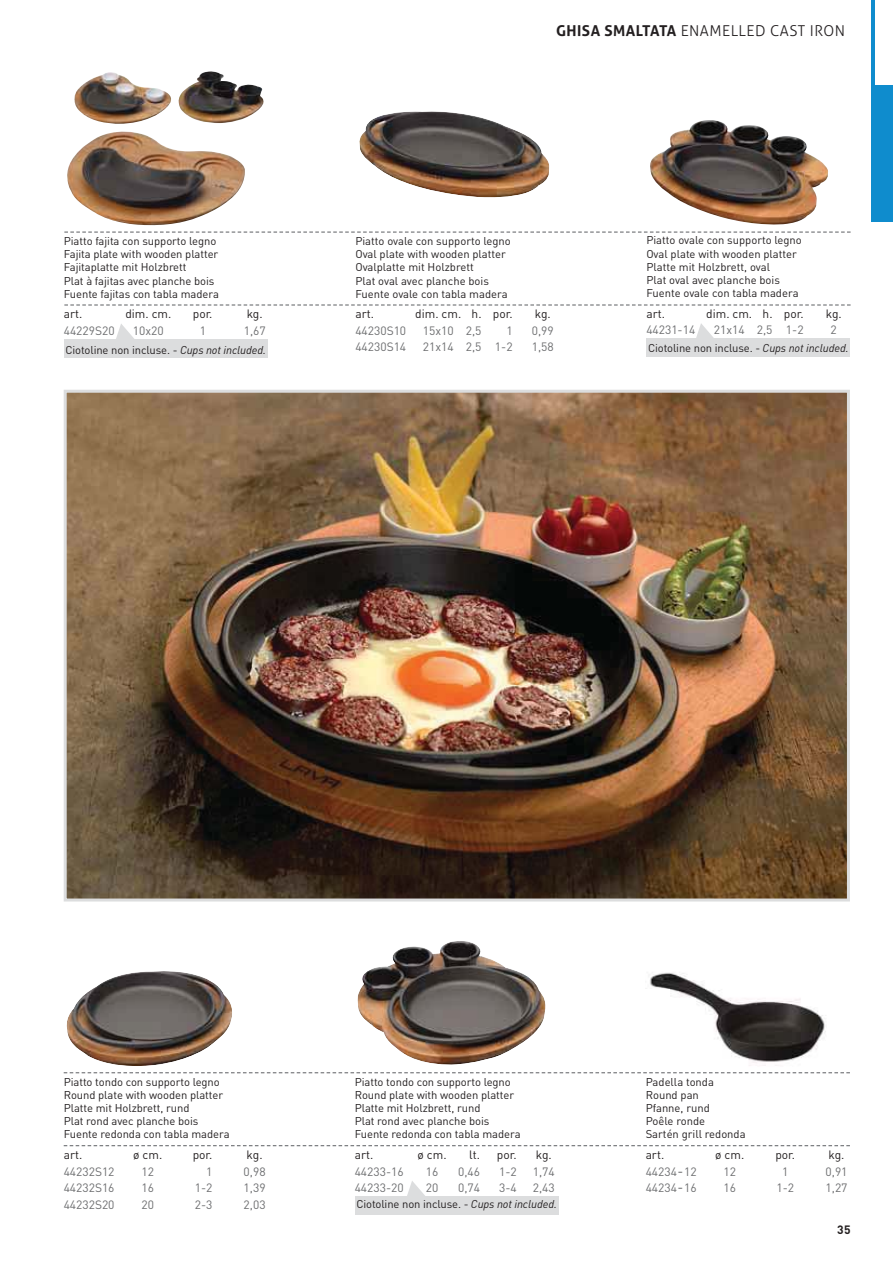
<style>
.page{position:relative;width:893px;height:1263px;background:#fff}
.page>*{position:absolute;margin:0;border:0;box-sizing:border-box;transform-origin:0 0}
.t1{font:300 15px "Aller";letter-spacing:.03em;color:#231f20}
.t2{font:12px "DIN";color:#6d6e70}
.t3{font:12px "DIN";color:#231f20}
.t4{font:700 12px "DIN";color:#231f20}
.t5{font:11.25px/13.2px "DIN";letter-spacing:-.005em;color:#231f20}
.s1{font-weight:700}
.s2{font-style:italic}
.s3{font-family:"Menlo"}
</style>
<div class="page">
<div style="left:871px;top:85px;width:21px;height:137px;background:#0f8ccd"></div>
<hr style="left:871px;top:0;width:4px;height:205px;background:#0f8ccd">
<img style="left:68px;top:394px;width:778px;height:504px">
<div style="left:64px;top:390px;width:786px;height:512px;border:3px solid #dcddde"></div>
<svg style="left:407px;top:1181px;width:18px;height:15px"></svg>
<div style="left:355px;top:1196px;width:204px;height:19px;background:#dcddde"></div>
<svg style="left:64px;top:1145px;width:786px;height:1px"></svg>
<svg style="left:64px;top:1072px;width:786px;height:1px"></svg>
<img style="left:650px;top:972px;width:176px;height:94px">
<img style="left:357px;top:941px;width:189px;height:124px">
<img style="left:66px;top:971px;width:166px;height:95px">
<svg style="left:116px;top:324px;width:18px;height:15px"></svg>
<div style="left:64px;top:339px;width:204px;height:18px;background:#dcddde"></div>
<svg style="left:64px;top:304px;width:786px;height:2px"></svg>
<svg style="left:64px;top:231px;width:786px;height:2px"></svg>
<img style="left:359px;top:111px;width:190px;height:87px">
<img style="left:178px;top:71px;width:86px;height:52px">
<img style="left:74px;top:72px;width:97px;height:52px">
<img style="left:67px;top:131px;width:178px;height:95px">
<svg style="left:692px;top:323px;width:31px;height:16px"></svg>
<div style="left:646px;top:339px;width:204px;height:18px;background:#dcddde"></div>
<img style="left:650px;top:120px;width:178px;height:105px">
<p class="t5" style="left:64px;top:236px;width:157px">Piatto fajita con supporto legno<br>Fajita plate with wooden platter<br>Fajitaplatte mit Holzbrett<br>Plat à fajitas avec planche bois<br>Fuente fajitas con tabla madera</p>
<h1 class="t1" style="left:556px;top:25px;width:290px"><span class="s1">GHISA SMALTATA</span> ENAMELLED CAST IRON</h1>
<p class="t5" style="left:355px;top:236px;width:157px">Piatto ovale con supporto legno<br>Oval plate with wooden platter<br>Ovalplatte mit Holzbrett<br>Plat oval avec planche bois<br>Fuente ovale con tabla madera</p>
<p class="t5" style="left:646px;top:235px;width:157px">Piatto ovale con supporto legno<br>Oval plate with wooden platter<br>Platte mit Holzbrett, oval<br>Plat oval avec planche bois<br>Fuente ovale con tabla madera</p>
<p class="t3" style="left:646px;top:309px;width:20px">art.</p>
<p class="t3" style="left:706px;top:309px;width:99px">dim. cm. h. por.</p>
<p class="t3" style="left:826px;top:309px;width:17px">kg.</p>
<p class="t2" style="left:646px;top:326px;width:50px">44231-14</p>
<p class="t2" style="left:714px;top:326px;width:91px">21x14 2,5 1-2</p>
<p class="t2" style="left:830px;top:326px;width:8px">2</p>
<p class="t3" style="left:64px;top:310px;width:20px">art.</p>
<p class="t3" style="left:125px;top:310px;width:47px">dim. cm.</p>
<p class="t3" style="left:193px;top:310px;width:21px">por.</p>
<p class="t3" style="left:247px;top:310px;width:17px">kg.</p>
<p class="t2" style="left:64px;top:326px;width:52px">44229S20</p>
<p class="t2" style="left:133px;top:326px;width:32px">10x20</p>
<p class="t2" style="left:200px;top:326px;width:8px">1</p>
<p class="t2" style="left:244px;top:326px;width:23px">1,67</p>
<p class="t3" style="left:355px;top:310px;width:20px">art.</p>
<p class="t3" style="left:415px;top:310px;width:99px">dim. cm. h. por.</p>
<p class="t3" style="left:535px;top:310px;width:17px">kg.</p>
<p class="t2" style="left:355px;top:326px;width:52px">44230S10</p>
<p class="t2" style="left:423px;top:326px;width:60px">15x10 2,5</p>
<p class="t2" style="left:506px;top:326px;width:8px">1</p>
<p class="t2" style="left:532px;top:326px;width:23px">0,99</p>
<p class="t2" style="left:355px;top:343px;width:52px">44230S14</p>
<p class="t2" style="left:423px;top:343px;width:91px">21x14 2,5 1-2</p>
<p class="t2" style="left:532px;top:343px;width:23px">1,58</p>
<p class="t5" style="left:65px;top:344px;width:202px">Ciotoline non incluse. - <span class="s2">Cups not included.</span></p>
<p class="t5" style="left:648px;top:343px;width:202px">Ciotoline non incluse. - <span class="s2">Cups not included.</span></p>
<p class="t5" style="left:64px;top:1076px;width:167px">Piatto tondo con supporto legno<br>Round plate with wooden platter<br>Platte mit Holzbrett, rund<br>Plat rond avec planche bois<br>Fuente redonda con tabla madera</p>
<p class="t3" style="left:64px;top:1150px;width:20px">art.</p>
<p class="t3" style="left:133px;top:1150px;width:30px">ø cm.</p>
<p class="t3" style="left:193px;top:1150px;width:21px">por.</p>
<p class="t3" style="left:247px;top:1150px;width:17px">kg.</p>
<p class="t2" style="left:64px;top:1167px;width:52px">44232S12</p>
<p class="t2" style="left:142px;top:1167px;width:14px">12</p>
<p class="t2" style="left:206px;top:1167px;width:8px">1</p>
<p class="t2" style="left:244px;top:1167px;width:23px">0,98</p>
<p class="t2" style="left:64px;top:1183px;width:52px">44232S16</p>
<p class="t2" style="left:142px;top:1183px;width:14px">16</p>
<p class="t2" style="left:195px;top:1183px;width:19px">1-2</p>
<p class="t2" style="left:244px;top:1183px;width:23px">1,39</p>
<p class="t2" style="left:64px;top:1200px;width:52px">44232S20</p>
<p class="t2" style="left:142px;top:1200px;width:14px">20</p>
<p class="t2" style="left:195px;top:1200px;width:19px">2-3</p>
<p class="t2" style="left:244px;top:1200px;width:23px">2,03</p>
<p class="t5" style="left:355px;top:1076px;width:167px">Piatto tondo con supporto legno<br>Round plate with wooden platter<br>Platte mit Holzbrett, rund<br>Plat rond avec planche bois<br>Fuente redonda con tabla madera</p>
<p class="t3" style="left:355px;top:1150px;width:20px">art.</p>
<p class="t3" style="left:418px;top:1150px;width:30px">ø cm.</p>
<p class="t3" style="left:469px;top:1150px;width:49px">lt. por.</p>
<p class="t3" style="left:536px;top:1150px;width:17px">kg.</p>
<p class="t2" style="left:355px;top:1167px;width:50px">44233-16</p>
<p class="t2" style="left:426px;top:1167px;width:14px">16</p>
<p class="t2" style="left:458px;top:1167px;width:23px">0,46</p>
<p class="t2" style="left:499px;top:1167px;width:19px">1-2</p>
<p class="t2" style="left:533px;top:1167px;width:23px">1,74</p>
<p class="t2" style="left:355px;top:1183px;width:50px">44233-20</p>
<p class="t2" style="left:426px;top:1183px;width:14px">20</p>
<p class="t2" style="left:458px;top:1183px;width:23px">0,74</p>
<p class="t2" style="left:499px;top:1183px;width:19px">3-4</p>
<p class="t2" style="left:533px;top:1183px;width:23px">2,43</p>
<p class="t5" style="left:356px;top:1199px;width:202px">Ciotoline non incluse. - <span class="s2">Cups not included.</span></p>
<p class="t5" style="left:646px;top:1076px;width:101px">Padella tonda<br>Round pan<br>Pfanne, rund<br>Poêle ronde<br>Sartén grill redonda</p>
<p class="t3" style="left:646px;top:1150px;width:20px">art.</p>
<p class="t3" style="left:715px;top:1150px;width:30px">ø cm.</p>
<p class="t3" style="left:775px;top:1150px;width:21px">por.</p>
<p class="t3" style="left:828px;top:1150px;width:17px">kg.</p>
<p class="t2" style="left:646px;top:1167px;width:53px">44234<span class="s3">‐</span>12</p>
<p class="t2" style="left:723px;top:1167px;width:14px">12</p>
<p class="t2" style="left:782px;top:1167px;width:8px">1</p>
<p class="t2" style="left:825px;top:1167px;width:23px">0,91</p>
<p class="t2" style="left:646px;top:1183px;width:53px">44234<span class="s3">‐</span>16</p>
<p class="t2" style="left:723px;top:1183px;width:14px">16</p>
<p class="t2" style="left:776px;top:1183px;width:19px">1-2</p>
<p class="t2" style="left:825px;top:1183px;width:23px">1,27</p>
<p class="t4" style="left:837px;top:1221px;width:15px">35</p>
</div>
